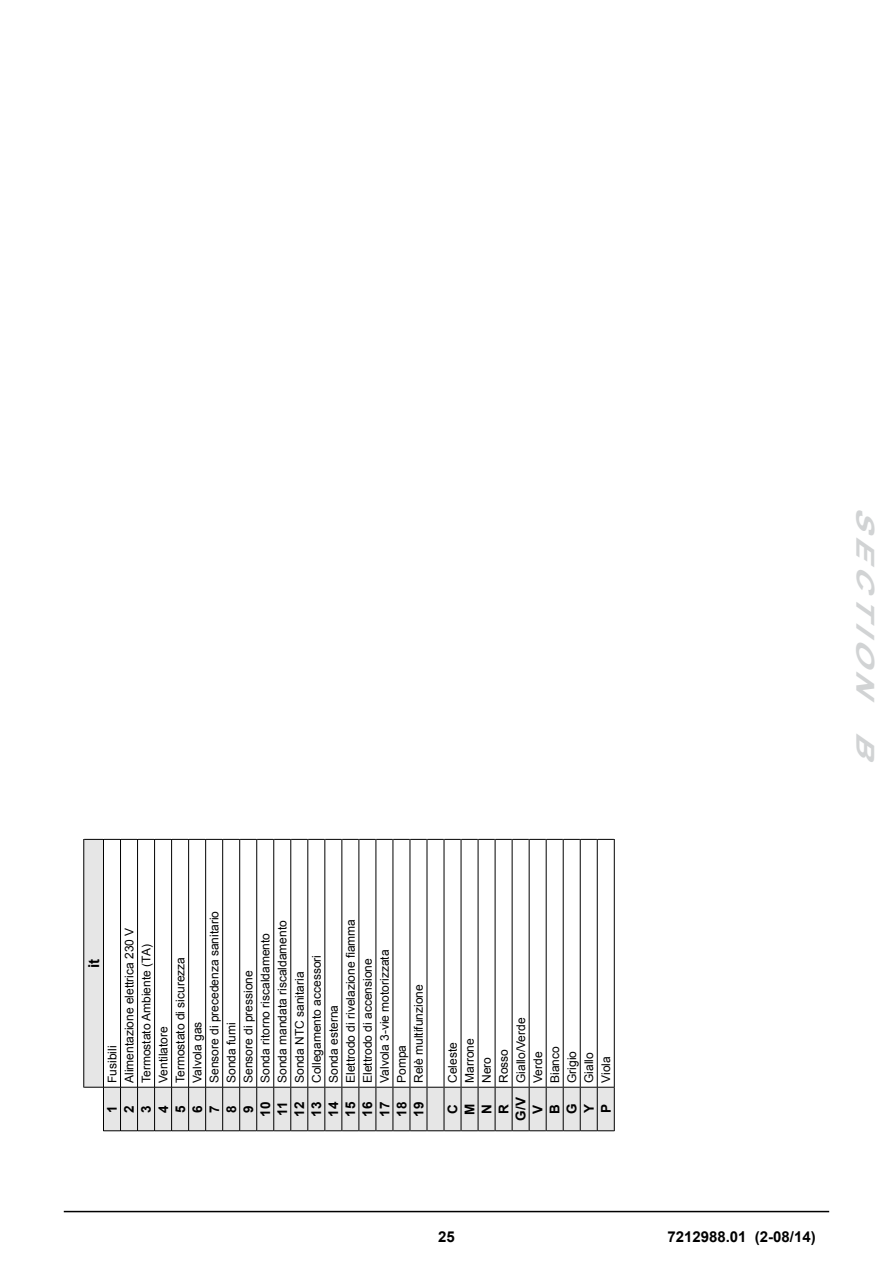
<style>
.page{position:relative;width:893px;height:1263px;background:#fff}
.page>*{position:absolute;margin:0;border:0;box-sizing:border-box;transform-origin:0 0}
.t1{font:italic 700 24.75px "Arial";color:#d1d3d4;scale:1.33 1}
.t2{font:700 15px "Arial";color:#000}
.t3{font:700 13.5px "Arial";color:#000}
.t4{font:12px/17.1px "Arial";color:#000;text-align:center}
.s1{font-weight:700;font-size:13.5px}
</style>
<div class="page">
<hr style="left:64px;top:1211px;width:765px;height:1px;background:#000">
<svg style="left:84px;top:840px;width:530px;height:290px"></svg>
<hr style="left:83px;top:839px;width:1px;height:248px;background:#000">
<hr style="left:103px;top:1087px;width:1px;height:44px;background:#000">
<hr style="left:103px;top:839px;width:1px;height:248px;background:#000">
<hr style="left:120px;top:1087px;width:1px;height:44px;background:#000">
<hr style="left:120px;top:839px;width:1px;height:248px;background:#000">
<hr style="left:137px;top:1087px;width:1px;height:44px;background:#000">
<hr style="left:137px;top:839px;width:1px;height:248px;background:#000">
<hr style="left:154px;top:1087px;width:1px;height:44px;background:#000">
<hr style="left:154px;top:839px;width:1px;height:248px;background:#000">
<hr style="left:171px;top:1087px;width:1px;height:44px;background:#000">
<hr style="left:171px;top:839px;width:1px;height:248px;background:#000">
<hr style="left:188px;top:1087px;width:1px;height:44px;background:#000">
<hr style="left:188px;top:839px;width:1px;height:248px;background:#000">
<hr style="left:205px;top:1087px;width:1px;height:44px;background:#000">
<hr style="left:205px;top:839px;width:1px;height:248px;background:#000">
<hr style="left:222px;top:1087px;width:1px;height:44px;background:#000">
<hr style="left:222px;top:839px;width:1px;height:248px;background:#000">
<hr style="left:239px;top:1087px;width:1px;height:44px;background:#000">
<hr style="left:239px;top:839px;width:1px;height:248px;background:#000">
<hr style="left:256px;top:1087px;width:1px;height:44px;background:#000">
<hr style="left:256px;top:839px;width:1px;height:248px;background:#000">
<hr style="left:273px;top:1087px;width:1px;height:44px;background:#000">
<hr style="left:273px;top:839px;width:1px;height:248px;background:#000">
<hr style="left:290px;top:1087px;width:1px;height:44px;background:#000">
<hr style="left:290px;top:839px;width:1px;height:248px;background:#000">
<hr style="left:307px;top:1087px;width:1px;height:44px;background:#000">
<hr style="left:307px;top:839px;width:1px;height:248px;background:#000">
<hr style="left:324px;top:1087px;width:1px;height:44px;background:#000">
<hr style="left:324px;top:839px;width:1px;height:248px;background:#000">
<hr style="left:341px;top:1087px;width:1px;height:44px;background:#000">
<hr style="left:341px;top:839px;width:1px;height:248px;background:#000">
<hr style="left:358px;top:1087px;width:1px;height:44px;background:#000">
<hr style="left:358px;top:839px;width:1px;height:248px;background:#000">
<hr style="left:376px;top:1087px;width:1px;height:44px;background:#000">
<hr style="left:376px;top:839px;width:1px;height:248px;background:#000">
<hr style="left:393px;top:1087px;width:1px;height:44px;background:#000">
<hr style="left:393px;top:839px;width:1px;height:248px;background:#000">
<hr style="left:410px;top:1087px;width:1px;height:44px;background:#000">
<hr style="left:410px;top:839px;width:1px;height:248px;background:#000">
<hr style="left:427px;top:1087px;width:1px;height:44px;background:#000">
<hr style="left:427px;top:839px;width:1px;height:248px;background:#000">
<hr style="left:444px;top:1087px;width:1px;height:44px;background:#000">
<hr style="left:444px;top:839px;width:1px;height:248px;background:#000">
<hr style="left:461px;top:1087px;width:1px;height:44px;background:#000">
<hr style="left:461px;top:839px;width:1px;height:248px;background:#000">
<hr style="left:478px;top:1087px;width:1px;height:44px;background:#000">
<hr style="left:478px;top:839px;width:1px;height:248px;background:#000">
<hr style="left:495px;top:1087px;width:1px;height:44px;background:#000">
<hr style="left:495px;top:839px;width:1px;height:248px;background:#000">
<hr style="left:512px;top:1087px;width:1px;height:44px;background:#000">
<hr style="left:512px;top:839px;width:1px;height:248px;background:#000">
<hr style="left:529px;top:1087px;width:1px;height:44px;background:#000">
<hr style="left:529px;top:839px;width:1px;height:248px;background:#000">
<hr style="left:546px;top:1087px;width:1px;height:44px;background:#000">
<hr style="left:546px;top:839px;width:1px;height:248px;background:#000">
<hr style="left:563px;top:1087px;width:1px;height:44px;background:#000">
<hr style="left:563px;top:839px;width:1px;height:248px;background:#000">
<hr style="left:580px;top:1087px;width:1px;height:44px;background:#000">
<hr style="left:580px;top:839px;width:1px;height:248px;background:#000">
<hr style="left:597px;top:1087px;width:1px;height:44px;background:#000">
<hr style="left:597px;top:839px;width:1px;height:248px;background:#000">
<hr style="left:614px;top:1087px;width:1px;height:44px;background:#000">
<hr style="left:614px;top:839px;width:1px;height:248px;background:#000">
<svg style="left:104px;top:1130px;width:510px;height:1px"></svg>
<svg style="left:84px;top:1087px;width:530px;height:1px"></svg>
<svg style="left:84px;top:839px;width:530px;height:1px"></svg>
<h1 class="t1" style="left:881px;top:506px;width:206px;rotate:90deg">SECTION B</h1>
<p class="t2" style="left:84px;top:968px;width:11px;rotate:-90deg">it</p>
<p class="t4" style="left:104px;top:1083px;width:39px;rotate:-90deg">Fusibili</p>
<p class="t4" style="left:121px;top:1083px;width:157px;rotate:-90deg">Alimentazione elettrica 230 V</p>
<p class="t4" style="left:138px;top:1083px;width:140px;rotate:-90deg">Termostato Ambiente (TA)</p>
<p class="t4" style="left:155px;top:1083px;width:58px;rotate:-90deg">Ventilatore</p>
<p class="t4" style="left:172px;top:1083px;width:128px;rotate:-90deg">Termostato di sicurezza</p>
<p class="t4" style="left:206px;top:1083px;width:174px;rotate:-90deg">Sensore di precedenza sanitario</p>
<p class="t4" style="left:189px;top:1083px;width:63px;rotate:-90deg">Valvola gas</p>
<p class="t4" style="left:223px;top:1083px;width:62px;rotate:-90deg">Sonda fumi</p>
<p class="t4" style="left:257px;top:1083px;width:152px;rotate:-90deg">Sonda ritorno riscaldamento</p>
<p class="t4" style="left:240px;top:1083px;width:114px;rotate:-90deg">Sensore di pressione</p>
<p class="t4" style="left:274px;top:1083px;width:164px;rotate:-90deg">Sonda mandata riscaldamento</p>
<p class="t4" style="left:291px;top:1083px;width:113px;rotate:-90deg">Sonda NTC sanitaria</p>
<p class="t4" style="left:308px;top:1083px;width:130px;rotate:-90deg">Collegamento accessori</p>
<p class="t4" style="left:325px;top:1083px;width:80px;rotate:-90deg">Sonda esterna</p>
<p class="t4" style="left:342px;top:1083px;width:166px;rotate:-90deg">Elettrodo di rivelazione fiamma</p>
<p class="t4" style="left:359px;top:1083px;width:126px;rotate:-90deg">Elettrodo di accensione</p>
<p class="t4" style="left:376px;top:1083px;width:135px;rotate:-90deg">Valvola 3-vie motorizzata</p>
<p class="t4" style="left:410px;top:1083px;width:100px;rotate:-90deg">Relè multifunzione</p>
<p class="t4" style="left:393px;top:1083px;width:40px;rotate:-90deg">Pompa</p>
<p class="t3" style="left:324px;top:1116px;width:17px;rotate:-90deg">14</p>
<p class="t3" style="left:342px;top:1116px;width:17px;rotate:-90deg">15</p>
<p class="t3" style="left:359px;top:1116px;width:17px;rotate:-90deg">16</p>
<p class="t3" style="left:307px;top:1116px;width:17px;rotate:-90deg">13</p>
<p class="t3" style="left:376px;top:1116px;width:17px;rotate:-90deg">17</p>
<p class="t3" style="left:393px;top:1116px;width:17px;rotate:-90deg">18</p>
<p class="t3" style="left:410px;top:1116px;width:17px;rotate:-90deg">19</p>
<p class="t3" style="left:256px;top:1116px;width:17px;rotate:-90deg">10</p>
<p class="t3" style="left:290px;top:1116px;width:17px;rotate:-90deg">12</p>
<p class="t3" style="left:273px;top:1116px;width:16px;rotate:-90deg">11</p>
<p class="t3" style="left:154px;top:1113px;width:9px;rotate:-90deg">4</p>
<p class="t3" style="left:171px;top:1113px;width:9px;rotate:-90deg">5</p>
<p class="t3" style="left:188px;top:1113px;width:9px;rotate:-90deg">6</p>
<p class="t3" style="left:137px;top:1113px;width:9px;rotate:-90deg">3</p>
<p class="t3" style="left:205px;top:1113px;width:9px;rotate:-90deg">7</p>
<p class="t3" style="left:222px;top:1113px;width:9px;rotate:-90deg">8</p>
<p class="t3" style="left:239px;top:1113px;width:9px;rotate:-90deg">9</p>
<p class="t3" style="left:120px;top:1113px;width:9px;rotate:-90deg">2</p>
<p class="t3" style="left:103px;top:1113px;width:9px;rotate:-90deg">1</p>
<p class="t4" style="left:495px;top:1120px;width:105px;rotate:-90deg">Rosso<br><span class="s1">G/V</span> Giallo/Verde</p>
<p class="t4" style="left:461px;top:1083px;width:46px;rotate:-90deg">Marrone</p>
<p class="t4" style="left:444px;top:1083px;width:42px;rotate:-90deg">Celeste</p>
<p class="t4" style="left:546px;top:1083px;width:38px;rotate:-90deg">Bianco</p>
<p class="t4" style="left:563px;top:1083px;width:34px;rotate:-90deg">Grigio</p>
<p class="t4" style="left:529px;top:1083px;width:33px;rotate:-90deg">Verde</p>
<p class="t4" style="left:580px;top:1083px;width:32px;rotate:-90deg">Giallo</p>
<p class="t4" style="left:597px;top:1083px;width:28px;rotate:-90deg">Viola</p>
<p class="t4" style="left:478px;top:1083px;width:28px;rotate:-90deg">Nero</p>
<p class="t3" style="left:495px;top:1114px;width:11px;rotate:-90deg">R</p>
<p class="t3" style="left:461px;top:1114px;width:13px;rotate:-90deg">M</p>
<p class="t3" style="left:580px;top:1113px;width:11px;rotate:-90deg">Y</p>
<p class="t3" style="left:529px;top:1113px;width:11px;rotate:-90deg">V</p>
<p class="t3" style="left:563px;top:1114px;width:12px;rotate:-90deg">G</p>
<p class="t3" style="left:546px;top:1114px;width:11px;rotate:-90deg">B</p>
<p class="t3" style="left:444px;top:1114px;width:11px;rotate:-90deg">C</p>
<p class="t3" style="left:597px;top:1113px;width:11px;rotate:-90deg">P</p>
<p class="t3" style="left:478px;top:1114px;width:11px;rotate:-90deg">N</p>
<p class="t2" style="left:438px;top:1227px;width:18px">25</p>
<p class="t2" style="left:667px;top:1227px;width:150px">7212988.01 (2-08/14)</p>
</div>
